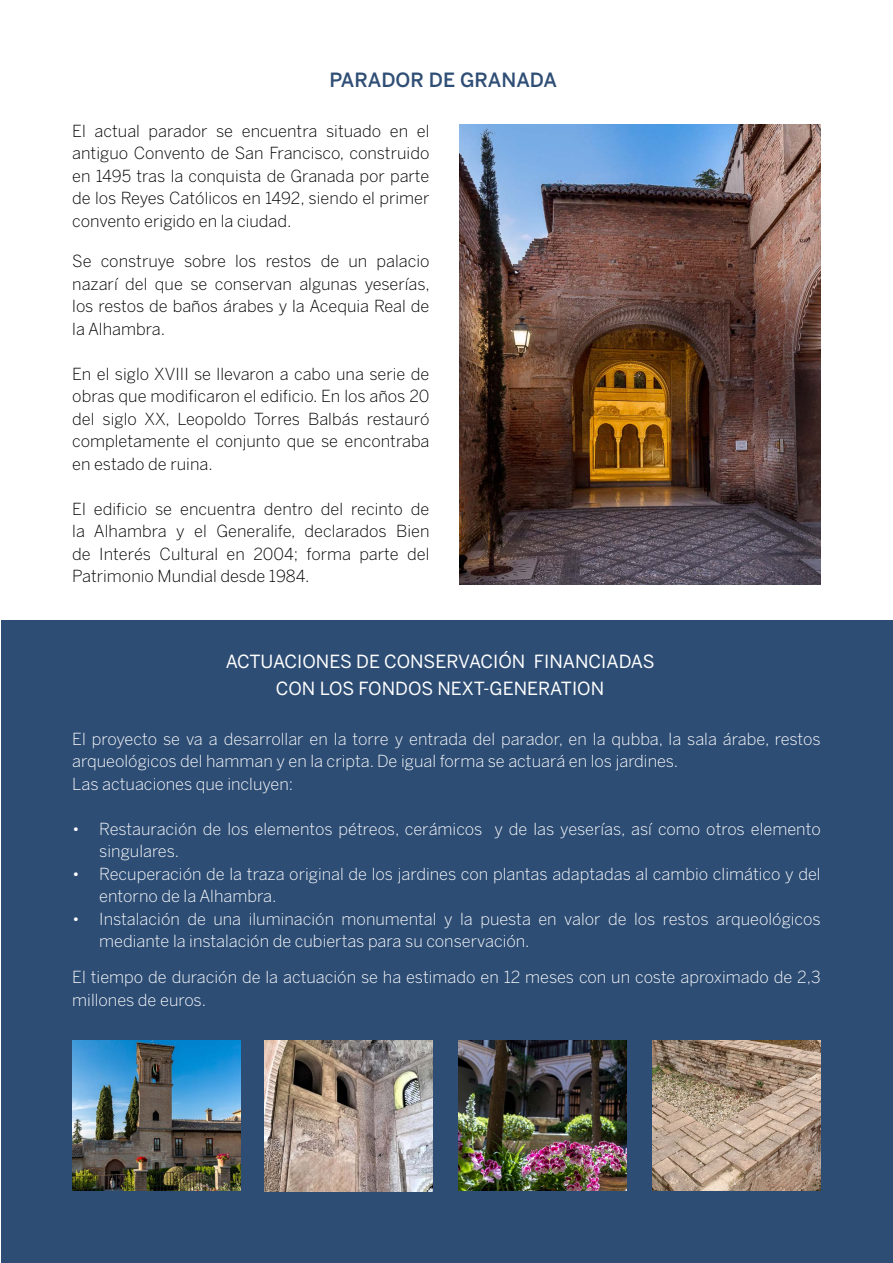
<style>
.page{position:relative;width:893px;height:1263px;background:#fff}
.page>*{position:absolute;margin:0;border:0;box-sizing:border-box;transform-origin:0 0}
.t1{font:500 19.5px "Benton Sans";color:#2f4e75}
.t2{font:18px/27px "Benton Sans";color:#fff;text-align:center}
.t3{font:300 16.5px/22.5px "Benton Sans";color:#000;text-align:justify}
.t4{font:300 16.5px/22.5px "Benton Sans";color:#fdfdfd}
</style>
<div class="page">
<div style="left:1px;top:621px;width:892px;height:642px;background:#2d4d75"></div>
<img style="left:459px;top:124px;width:362px;height:461px">
<img style="left:653px;top:1041px;width:168px;height:150px">
<img style="left:265px;top:1041px;width:168px;height:151px">
<img style="left:72px;top:1041px;width:168px;height:150px">
<img style="left:458px;top:1041px;width:168px;height:150px">
<p class="t1" style="left:330px;top:68px;width:229px">PARADOR DE GRANADA</p>
<p class="t3" style="left:72px;top:119px;width:359px">El actual parador se encuentra situado en el antiguo Convento de San Francisco, construido en 1495 tras la conquista de Granada por parte de los Reyes Católicos en 1492, siendo el primer convento erigido en la ciudad.</p>
<p class="t3" style="left:72px;top:250px;width:359px">Se construye sobre los restos de un palacio nazarí del que se conservan algunas yeserías, los restos de baños árabes y la Acequia Real de la Alhambra.</p>
<p class="t3" style="left:72px;top:362px;width:359px">En el siglo XVIII se llevaron a cabo una serie de obras que modificaron el edificio. En los años 20 del siglo XX, Leopoldo Torres Balbás restauró completamente el conjunto que se encontraba en estado de ruina.</p>
<p class="t3" style="left:72px;top:497px;width:359px">El edificio se encuentra dentro del recinto de la Alhambra y el Generalife, declarados Bien de Interés Cultural en 2004; forma parte del Patrimonio Mundial desde 1984.</p>
<p class="t2" style="left:226px;top:648px;width:430px">ACTUACIONES DE CONSERVACIÓN FINANCIADAS<br>CON LOS FONDOS NEXT-GENERATION</p>
<p class="t4" style="left:72px;top:727px;width:750px">El proyecto se va a desarrollar en la torre y entrada del parador, en la qubba, la sala árabe, restos arqueológicos del hamman y en la cripta. De igual forma se actuará en los jardines.<br>Las actuaciones que incluyen:</p>
<p class="t4" style="left:99px;top:817px;width:723px;text-indent:-27px">• Restauración de los elementos pétreos, cerámicos y de las yeserías, así como otros elemento singulares.</p>
<p class="t4" style="left:99px;top:862px;width:723px;text-indent:-27px">• Recuperación de la traza original de los jardines con plantas adaptadas al cambio climático y del entorno de la Alhambra.</p>
<p class="t4" style="left:99px;top:907px;width:723px;text-indent:-27px">• Instalación de una iluminación monumental y la puesta en valor de los restos arqueológicos mediante la instalación de cubiertas para su conservación.</p>
<p class="t4" style="left:72px;top:966px;width:750px">El tiempo de duración de la actuación se ha estimado en 12 meses con un coste aproximado de 2,3 millones de euros.</p>
</div>
